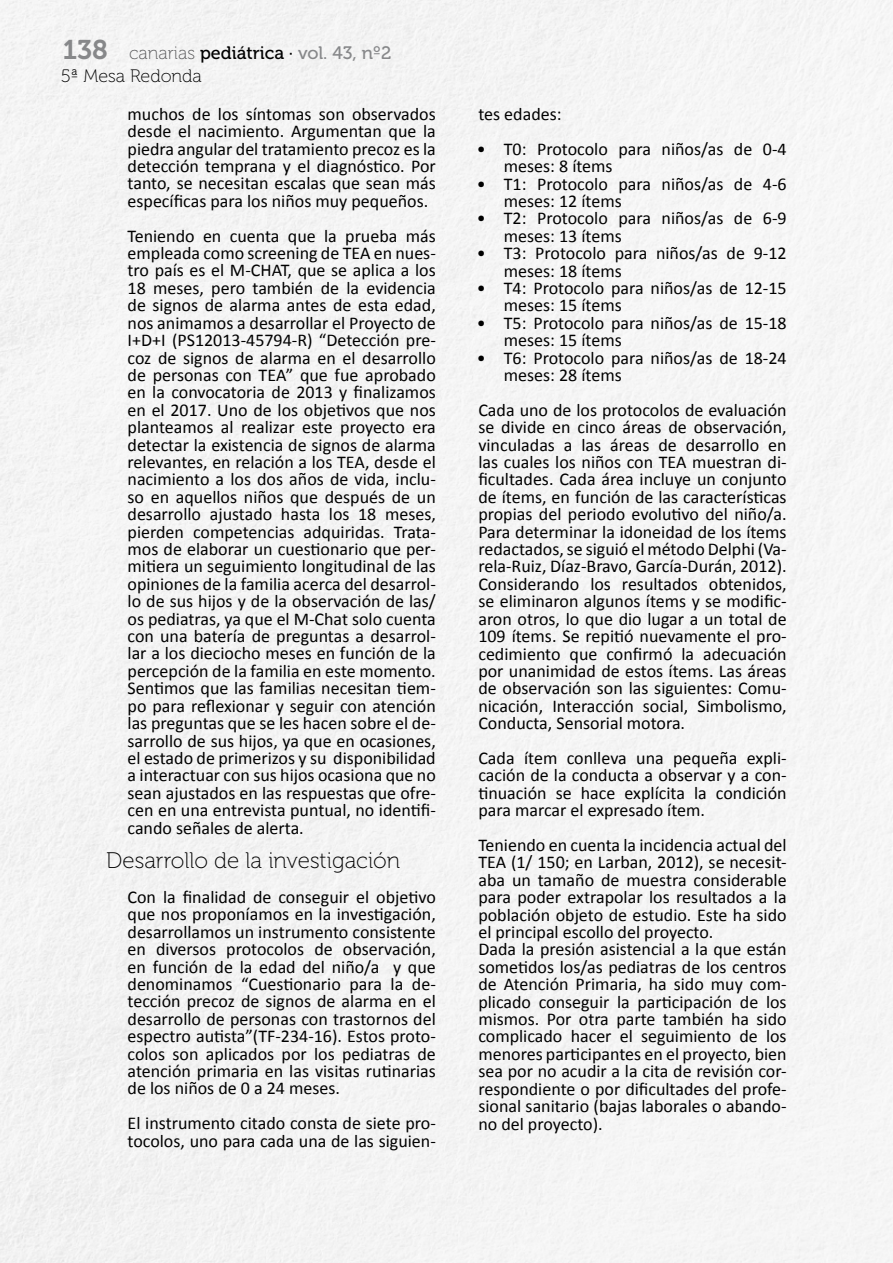
<style>
.page{position:relative;width:893px;height:1263px;background:#fff}
.page>*{position:absolute;margin:0;border:0;box-sizing:border-box;transform-origin:0 0}
.t1{font:22.5px "Museo 100";color:#000}
.t2{font:18px/17.4px "Calibri";color:#000}
.t3{font:18px "Museo 500";color:#000}
.t4{font:18px "Museo 100";color:#000}
.s1{font-family:"Museo 700";font-size:27px;color:#87888a}
.s2{font-family:"Museo 100";color:#58585a}
.s3{color:#87888a}
</style>
<div class="page">
<p class="t3" style="left:63px;top:42px;width:330px"><span class="s1">138</span> <span class="s2">canarias</span> pediátrica · <span class="s3">vol. 43, nº2</span></p>
<p class="t4" style="left:61px;top:66px;width:142px">5ª Mesa Redonda</p>
<p class="t2" style="left:128px;top:104px;width:310px;text-align:justify">muchos de los síntomas son observados desde el nacimiento. Argumentan que la piedra angular del tratamiento precoz es la detección temprana y el diagnóstico. Por tanto, se necesitan escalas que sean más específicas para los niños muy pequeños.</p>
<p class="t2" style="left:128px;top:226px;width:310px;text-align:justify">Teniendo en cuenta que la prueba más empleada como screening de TEA en nues&shy;tro país es el M-CHAT, que se aplica a los 18 meses, pero también de la evidencia de signos de alarma antes de esta edad, nos animamos a desarrollar el Proyecto de I+D+I (PS12013-45794-R) “Detección pre&shy;coz de signos de alarma en el desarrollo de personas con TEA” que fue aprobado en la convocatoria de 2013 y finalizamos en el 2017. Uno de los objetivos que nos planteamos al realizar este proyecto era detectar la existencia de signos de alarma relevantes, en relación a los TEA, desde el nacimiento a los dos años de vida, inclu&shy;so en aquellos niños que después de un desarrollo ajustado hasta los 18 meses, pierden competencias adquiridas. Trata&shy;mos de elaborar un cuestionario que per&shy;mitiera un seguimiento longitudinal de las opiniones de la familia acerca del desarrol&shy;lo de sus hijos y de la observación de las/ os pediatras, ya que el M-Chat solo cuenta con una batería de preguntas a desarrol&shy;lar a los dieciocho meses en función de la percepción de la familia en este momento.<br>Sentimos que las familias necesitan tiem&shy;po para reflexionar y seguir con atención las preguntas que se les hacen sobre el de&shy;sarrollo de sus hijos, ya que en ocasiones, el estado de primerizos y su disponibilidad a interactuar con sus hijos ocasiona que no sean ajustados en las respuestas que ofre&shy;cen en una entrevista puntual, no identifi&shy;cando señales de alerta.</p>
<p class="t1" style="left:106px;top:848px;width:295px">Desarrollo de la investigación</p>
<p class="t2" style="left:128px;top:887px;width:310px;text-align:justify">Con la finalidad de conseguir el objetivo que nos proponíamos en la investigación, desarrollamos un instrumento consistente en diversos protocolos de observación, en función de la edad del niño/a y que denominamos “Cuestionario para la de&shy;tección precoz de signos de alarma en el desarrollo de personas con trastornos del espectro autista”(TF-234-16). Estos proto&shy;colos son aplicados por los pediatras de atención primaria en las visitas rutinarias de los niños de 0 a 24 meses.</p>
<p class="t2" style="left:128px;top:1114px;width:310px">El instrumento citado consta de siete pro&shy;tocolos, uno para cada una de las siguien-</p>
<p class="t2" style="left:478px;top:104px;width:85px">tes edades:</p>
<p class="t2" style="left:504px;top:139px;width:284px;text-indent:-27px">• T0: Protocolo para niños/as de 0-4 meses: 8 ítems</p>
<p class="t2" style="left:504px;top:174px;width:284px;text-indent:-27px">• T1: Protocolo para niños/as de 4-6 meses: 12 ítems</p>
<p class="t2" style="left:504px;top:209px;width:284px;text-indent:-27px">• T2: Protocolo para niños/as de 6-9 meses: 13 ítems</p>
<p class="t2" style="left:504px;top:244px;width:284px;text-indent:-27px">• T3: Protocolo para niños/as de 9-12 meses: 18 ítems</p>
<p class="t2" style="left:504px;top:278px;width:284px;text-indent:-27px">• T4: Protocolo para niños/as de 12-15 meses: 15 ítems</p>
<p class="t2" style="left:504px;top:313px;width:284px;text-indent:-27px">• T5: Protocolo para niños/as de 15-18 meses: 15 ítems</p>
<p class="t2" style="left:504px;top:348px;width:284px;text-indent:-27px">• T6: Protocolo para niños/as de 18-24 meses: 28 ítems</p>
<p class="t2" style="left:478px;top:400px;width:310px;text-align:justify">Cada uno de los protocolos de evaluación se divide en cinco áreas de observación, vinculadas a las áreas de desarrollo en las cuales los niños con TEA muestran di&shy;ficultades. Cada área incluye un conjunto de ítems, en función de las características propias del periodo evolutivo del niño/a.<br>Para determinar la idoneidad de los ítems redactados, se siguió el método Delphi (Va&shy;rela-Ruiz, Díaz-Bravo, García-Durán, 2012).<br>Considerando los resultados obtenidos, se eliminaron algunos ítems y se modific&shy;aron otros, lo que dio lugar a un total de 109 ítems. Se repitió nuevamente el pro&shy;cedimiento que confirmó la adecuación por unanimidad de estos ítems. Las áreas de observación son las siguientes: Comu&shy;nicación, Interacción social, Simbolismo, Conducta, Sensorial motora.</p>
<p class="t2" style="left:478px;top:748px;width:310px;text-align:justify">Cada ítem conlleva una pequeña expli&shy;cación de la conducta a observar y a con&shy;tinuación se hace explícita la condición para marcar el expresado ítem.</p>
<p class="t2" style="left:478px;top:835px;width:310px">Teniendo en cuenta la incidencia actual del TEA (1/ 150; en Larban, 2012), se necesit&shy;aba un tamaño de muestra considerable para poder extrapolar los resultados a la población objeto de estudio. Este ha sido el principal escollo del proyecto.<br>Dada la presión asistencial a la que están sometidos los/as pediatras de los centros de Atención Primaria, ha sido muy com&shy;plicado conseguir la participación de los mismos. Por otra parte también ha sido complicado hacer el seguimiento de los menores participantes en el proyecto, bien sea por no acudir a la cita de revisión cor&shy;respondiente o por dificultades del profe&shy;sional sanitario (bajas laborales o abando&shy;no del proyecto).</p>
</div>
